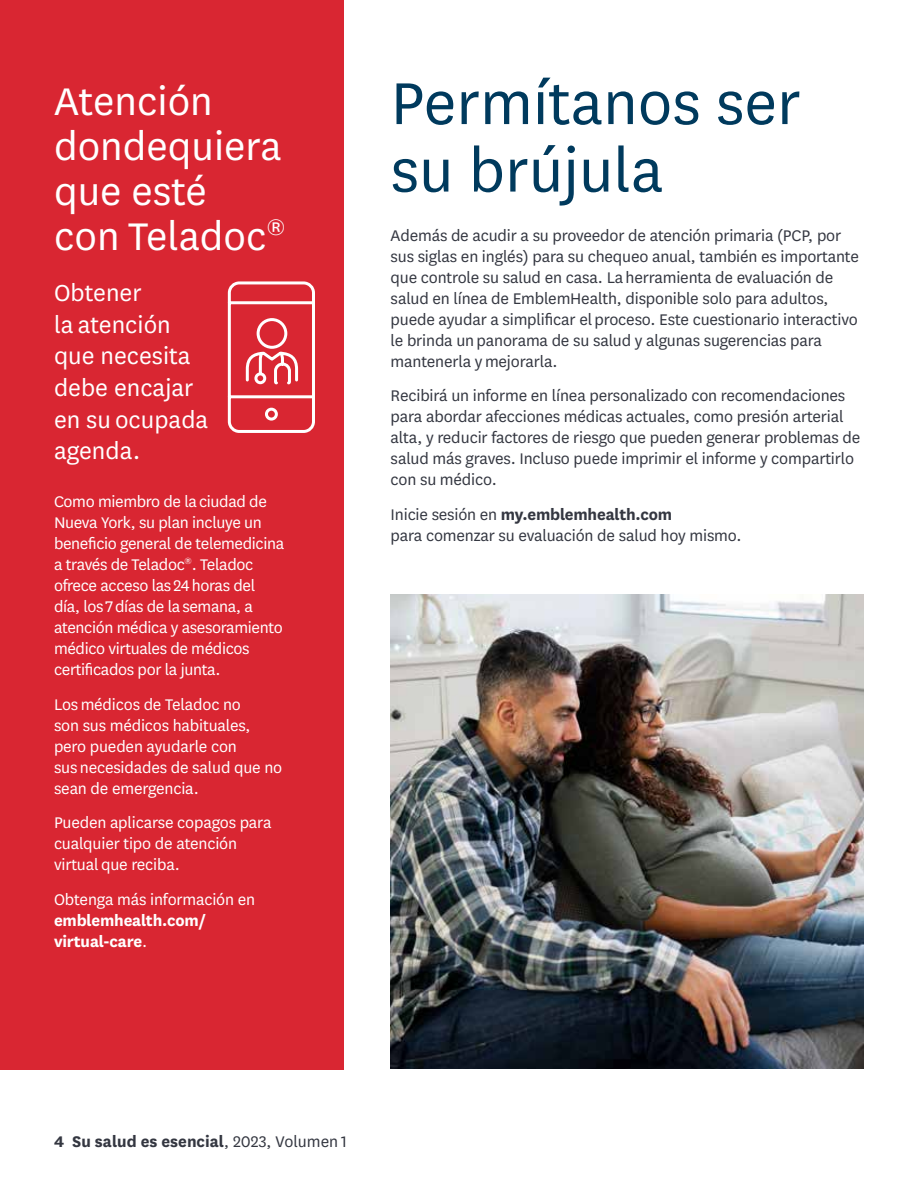
<style>
.page{position:relative;width:918px;height:1188px;background:#fff}
.page>*{position:absolute;margin:0;border:0;box-sizing:border-box;transform-origin:0 0}
.t1{font:69px/67.5px "National";color:#003a5d}
.t2{font:45px/45px "National";color:#fff}
.t3{font:27px/31.5px "National";color:#fff}
.t4{font:18px/21px "National";letter-spacing:-.01em;color:#343741}
.t5{font:18px/21px "National";letter-spacing:-.02em;color:#fff}
.t6{font:700 18px "National";color:#343741}
.t7{font:700 18px/21px "National";letter-spacing:-.01em;color:#fff}
.s1{font-weight:400}
.s2{font-weight:700}
</style>
<div class="page">
<div style="left:0;top:0;width:343px;height:1069px;background:#d92632"></div>
<img style="left:391px;top:594px;width:473px;height:474px">
<svg style="left:227px;top:281px;width:88px;height:152px"></svg>
<h2 class="t2" style="left:54px;top:76px;width:233px">Atención dondequiera que esté<br>con Teladoc<sup>®</sup></h2>
<h3 class="t3" style="left:54px;top:276px;width:156px">Obtener<br>la atención que necesita debe encajar en su ocupada agenda.</h3>
<p class="t5" style="left:54px;top:490px;width:232px">Como miembro de la ciudad de<br>Nueva York, su plan incluye un beneficio general de telemedicina a través de Teladoc<sup>®</sup>. Teladoc ofrece acceso las 24 horas del día, los 7 días de la semana, a atención médica y asesoramiento médico virtuales de médicos certificados por la junta.</p>
<p class="t5" style="left:54px;top:693px;width:230px">Los médicos de Teladoc no<br>son sus médicos habituales, pero pueden ayudarle con<br>sus necesidades de salud que no sean de emergencia.</p>
<p class="t5" style="left:54px;top:811px;width:219px">Pueden aplicarse copagos para cualquier tipo de atención virtual que reciba.</p>
<p class="t5" style="left:54px;top:888px;width:203px">Obtenga más información en</p>
<p class="t7" style="left:54px;top:908px;width:154px">emblemhealth.com/ virtual-care<span class="s1">.</span></p>
<h1 class="t1" style="left:391px;top:66px;width:412px">Permítanos ser su brújula</h1>
<p class="t4" style="left:391px;top:224px;width:470px">Además de acudir a su proveedor de atención primaria (PCP, por sus siglas en inglés) para su chequeo anual, también es importante que controle su salud en casa. La herramienta de evaluación de salud en línea de EmblemHealth, disponible solo para adultos, puede ayudar a simplificar el proceso. Este cuestionario interactivo le brinda un panorama de su salud y algunas sugerencias para mantenerla y mejorarla.</p>
<p class="t4" style="left:391px;top:385px;width:471px">Recibirá un informe en línea personalizado con recomendaciones para abordar afecciones médicas actuales, como presión arterial alta, y reducir factores de riesgo que pueden generar problemas de salud más graves. Incluso puede imprimir el informe y compartirlo con su médico.</p>
<p class="t4" style="left:391px;top:503px;width:352px">Inicie sesión en <span class="s2">my.emblemhealth.com<br></span>para comenzar su evaluación de salud hoy mismo.</p>
<p class="t6" style="left:54px;top:1129px;width:294px">4 Su salud es esencial<span class="s1">, 2023, Volumen 1</span></p>
</div>
